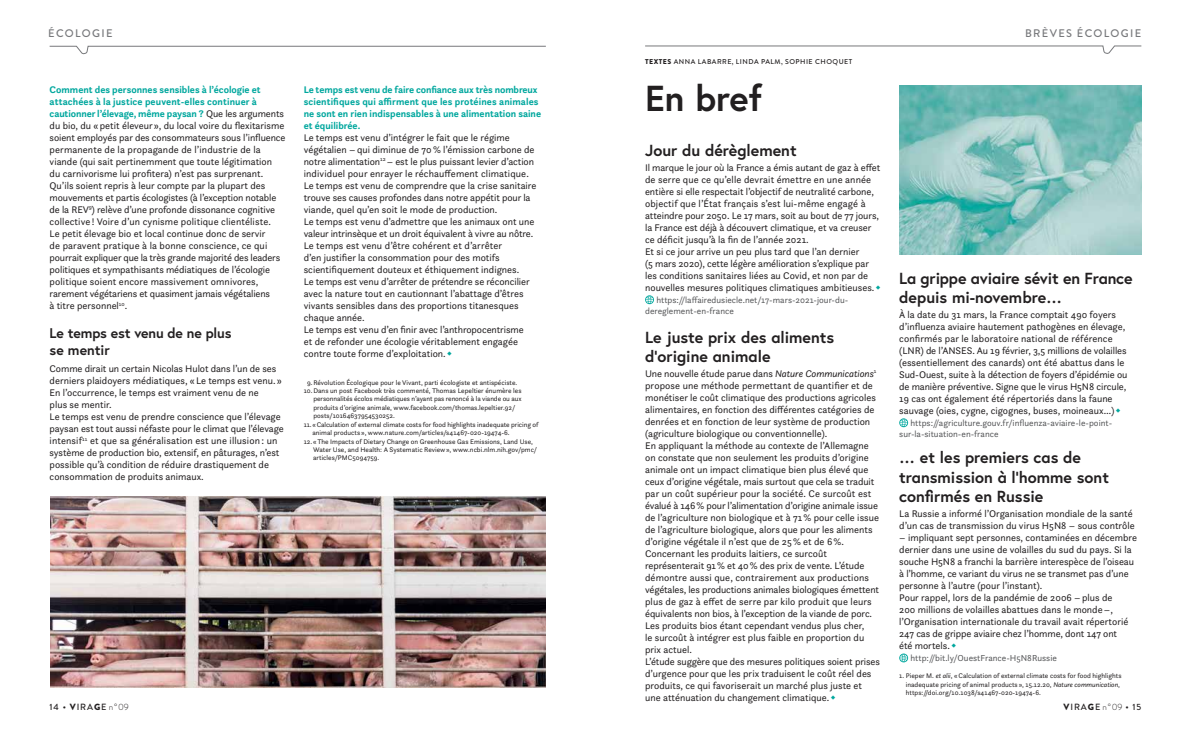
<style>
.page{position:relative;width:1191px;height:738px;background:#fff}
.page>*{position:absolute;margin:0;border:0;box-sizing:border-box;transform-origin:0 0}
.t1{font:700 36px "Europa";color:#221f20}
.t2{font:700 16px/19.2px "Europa";color:#221f20}
.t3{font:700 14px/16.8px "Europa";letter-spacing:-.01em;color:#221f20}
.t4{font:500 11px "Brandon Grotesque";letter-spacing:.12em;color:#77787b}
.t5{font:10px/12px "Questa Sans";color:#221f20}
.t6{font:700 10px/12px "Questa Sans";color:#00a79e}
.t7{font:9px/10.8px "Questa Sans";color:#58595b}
.t8{font:500 9px "Brandon Grotesque";letter-spacing:.1em;color:#221f20}
.t9{font:7px/8.4px "Questa Sans";color:#221f20}
.t10{font:500 7px "Brandon Grotesque";letter-spacing:.07em;color:#221f20}
.s1{font-weight:900}
.s2{font-family:"Arial Unicode MS";font-size:9px;color:#00a79e}
.s3{font-weight:700;color:#00a79e}
.s4{font-style:italic}
.s5{font-weight:300}
</style>
<div class="page">
<svg style="left:49px;top:45px;width:497px;height:10px"></svg>
<svg style="left:645px;top:45px;width:497px;height:9px"></svg>
<svg style="left:645px;top:295px;width:9px;height:9px"></svg>
<svg style="left:899px;top:418px;width:9px;height:9px"></svg>
<svg style="left:899px;top:653px;width:9px;height:9px"></svg>
<img style="left:50px;top:496px;width:495px;height:190px">
<img style="left:899px;top:85px;width:242px;height:170px">
<p class="t4" style="left:48px;top:26px;width:66px">ÉCOLOGIE</p>
<p class="t10" style="left:645px;top:57px;width:209px"><span class="s1">TEXTES</span> ANNA LABARRE, LINDA PALM, SOPHIE CHOQUET</p>
<p class="t4" style="left:1025px;top:26px;width:118px">BRÈVES ÉCOLOGIE</p>
<h1 class="t1" style="left:645px;top:74px;width:118px">En bref</h1>
<p class="t6" style="left:304px;top:83px;width:239px">Le temps est venu de faire confiance aux très nombreux scientifiques qui affirment que les protéines animales ne sont en rien indispensables à une alimentation saine et équilibrée.</p>
<p class="t5" style="left:304px;top:131px;width:234px">Le temps est venu d’intégrer le fait que le régime végétalien –qui diminue de 70% l’émission carbone de notre alimentation<sup>12</sup> – est le plus puissant levier d’action individuel pour enrayer le réchauffement climatique.<br>Le temps est venu de comprendre que la crise sanitaire trouve ses causes profondes dans notre appétit pour la viande, quel qu’en soit le mode de production.<br>Le temps est venu d’admettre que les animaux ont une valeur intrinsèque et un droit équivalent à vivre au nôtre.<br>Le temps est venu d’être cohérent et d’arrêter<br>d’en justifier la consommation pour des motifs scientifiquement douteux et éthiquement indignes.<br>Le temps est venu d’arrêter de prétendre se réconcilier avec la nature tout en cautionnant l’abattage d’êtres vivants sensibles dans des proportions titanesques chaque année.<br>Le temps est venu d’en finir avec l’anthropocentrisme<br>et de refonder une écologie véritablement engagée contre toute forme d’exploitation.<span class="s2">◆</span></p>
<p class="t9" style="left:307px;top:377px;width:212px">9. Révolution Écologique pour le Vivant, parti écologiste et antispéciste.</p>
<p class="t9" style="left:313px;top:386px;width:210px;text-indent:-10px">10. Dans un post Facebook très commenté, Thomas Lepeltier énumère les personnalités écolos médiatiques n’ayant pas renoncé à la viande ou aux produits d’origine animale, www.facebook.com/thomas.lepeltier.92/ posts/10164637954530252.</p>
<p class="t9" style="left:312px;top:419px;width:227px;text-indent:-9px">11. «Calculation of external climate costs for food highlights inadequate pricing of animal products », www.nature.com/articles/s41467-020-19474-6.</p>
<p class="t9" style="left:313px;top:436px;width:225px;text-indent:-9px">12. «The Impacts of Dietary Change on Greenhouse Gas Emissions, Land Use,<br>Water Use, and Health: A Systematic Review», www.ncbi.nlm.nih.gov/pmc/ articles/PMC5094759.</p>
<p class="t5" style="left:50px;top:83px;width:237px"><span class="s3">Comment des personnes sensibles à l’écologie et attachées à la justice peuvent-elles continuer à cautionner l’élevage, même paysan ?</span> Que les arguments du bio, du «petit éleveur», du local voire du flexitarisme soient employés par des consommateurs sous l’influence permanente de la propagande de l’industrie de la viande (qui sait pertinemment que toute légitimation<br>du carnivorisme lui profitera) n’est pas surprenant.<br>Qu’ils soient repris à leur compte par la plupart des mouvements et partis écologistes (à l’exception notable de la REV<sup>9</sup>) relève d’une profonde dissonance cognitive collective ! Voire d’un cynisme politique clientéliste.<br>Le petit élevage bio et local continue donc de servir<br>de paravent pratique à la bonne conscience, ce qui pourrait expliquer que la très grande majorité des leaders politiques et sympathisants médiatiques de l’écologie politique soient encore massivement omnivores, rarement végétariens et quasiment jamais végétaliens<br>à titre personnel<sup>10</sup>.</p>
<h3 class="t3" style="left:50px;top:324px;width:183px">Le temps est venu de ne plus se mentir</h3>
<p class="t5" style="left:50px;top:362px;width:236px">Comme dirait un certain Nicolas Hulot dans l’un de ses derniers plaidoyers médiatiques, «Le temps est venu. » En l’occurrence, le temps est vraiment venu de ne<br>plus se mentir.<br>Le temps est venu de prendre conscience que l’élevage paysan est tout aussi néfaste pour le climat que l’élevage intensif<sup>11</sup> et que sa généralisation est une illusion : un système de production bio, extensif, en pâturages, n’est possible qu’à condition de réduire drastiquement de consommation de produits animaux.</p>
<h2 class="t2" style="left:645px;top:140px;width:153px">Jour du dérèglement</h2>
<p class="t5" style="left:645px;top:161px;width:237px">Il marque le jour où la France a émis autant de gaz à effet de serre que ce qu’elle devrait émettre en une année entière si elle respectait l’objectif de neutralité carbone, objectif que l’État français s’est lui-même engagé à atteindre pour 2050. Le 17 mars, soit au bout de 77 jours, la France est déjà à découvert climatique, et va creuser ce déficit jusqu’à la fin de l’année 2021.<br>Et si ce jour arrive un peu plus tard que l’an dernier<br>(5 mars 2020), cette légère amélioration s’explique par les conditions sanitaires liées au Covid, et non par de nouvelles mesures politiques climatiques ambitieuses.<span class="s2">◆</span></p>
<p class="t7" style="left:645px;top:294px;width:205px;text-indent:11px">https://laffairedusiecle.net/17-mars-2021-jour-du&shy;dereglement-en-france</p>
<h2 class="t2" style="left:899px;top:268px;width:235px">La grippe aviaire sévit en France depuis mi-novembre…</h2>
<p class="t5" style="left:899px;top:308px;width:230px">À la date du 31 mars, la France comptait 490 foyers d’influenza aviaire hautement pathogènes en élevage, confirmés par le laboratoire national de référence (LNR) de l’ANSES. Au 19 février, 3,5 millions de volailles (essentiellement des canards) ont été abattus dans le Sud-Ouest, suite à la détection de foyers d’épidémie ou de manière préventive. Signe que le virus H5N8 circule, 19 cas ont également été répertoriés dans la faune sauvage (oies, cygne, cigognes, buses, moineaux…)<span class="s2">◆</span></p>
<p class="t7" style="left:899px;top:417px;width:215px;text-indent:11px">https://agriculture.gouv.fr/influenza-aviaire-le-point&shy;sur-la-situation-en-france</p>
<h2 class="t2" style="left:899px;top:447px;width:211px">… et les premiers cas de transmission à l’homme sont confirmés en Russie</h2>
<p class="t5" style="left:899px;top:506px;width:237px">La Russie a informé l’Organisation mondiale de la santé d’un cas de transmission du virus H5N8 – sous contrôle</p>
<p class="t5" style="left:899px;top:530px;width:239px">– impliquant sept personnes, contaminées en décembre dernier dans une usine de volailles du sud du pays. Si la souche H5N8 a franchi la barrière interespèce de l’oiseau à l’homme, ce variant du virus ne se transmet pas d’une personne à l’autre (pour l’instant).<br>Pour rappel, lors de la pandémie de 2006 –plus de<br>200 millions de volailles abattues dans le monde–, l’Organisation internationale du travail avait répertorié 247 cas de grippe aviaire chez l’homme, dont 147 ont<br>été mortels.<span class="s2">◆</span></p>
<p class="t7" style="left:910px;top:651px;width:148px">http://bit.ly/OuestFrance-H5N8Russie</p>
<h2 class="t2" style="left:645px;top:327px;width:191px">Le juste prix des aliments d’origine animale</h2>
<p class="t5" style="left:645px;top:367px;width:236px">Une nouvelle étude parue dans <span class="s4">Nature Communications</span><sup>1 </sup>propose une méthode permettant de quantifier et de monétiser le coût climatique des productions agricoles alimentaires, en fonction des différentes catégories de denrées et en fonction de leur système de production (agriculture biologique ou conventionnelle).<br>En appliquant la méthode au contexte de l’Allemagne on constate que non seulement les produits d’origine animale ont un impact climatique bien plus élevé que ceux d’origine végétale, mais surtout que cela se traduit par un coût supérieur pour la société. Ce surcoût est évalué à 146% pour l’alimentation d’origine animale issue de l’agriculture non biologique et à 71% pour celle issue de l’agriculture biologique, alors que pour les aliments d’origine végétale il n’est que de 25% et de 6%.<br>Concernant les produits laitiers, ce surcoût représenterait 91% et 40% des prix de vente. L’étude démontre aussi que, contrairement aux productions végétales, les productions animales biologiques émettent plus de gaz à effet de serre par kilo produit que leurs équivalents non bios, à l’exception de la viande de porc.<br>Les produits bios étant cependant vendus plus cher,<br>le surcoût à intégrer est plus faible en proportion du prix actuel.<br>L’étude suggère que des mesures politiques soient prises d’urgence pour que les prix traduisent le coût réel des produits, ce qui favoriserait un marché plus juste et une atténuation du changement climatique.<span class="s2">◆</span></p>
<p class="t9" style="left:906px;top:670px;width:217px;text-indent:-7px">1. Pieper M. <span class="s4">et alii</span>, «Calculation of external climate costs for food highlights inadequate pricing of animal products », 15.12.20, <span class="s4">Nature communication</span>, https://doi.org/10.1038/s41467-020-19474-6.</p>
<p class="t8" style="left:50px;top:699px;width:81px">14 • <span class="s1">V</span>IRA<span class="s1">G</span>E <span class="s5">n°09</span></p>
<p class="t8" style="left:1063px;top:699px;width:79px"><span class="s1">V</span>IRA<span class="s1">G</span>E <span class="s5">n°09</span> • 15</p>
</div>
